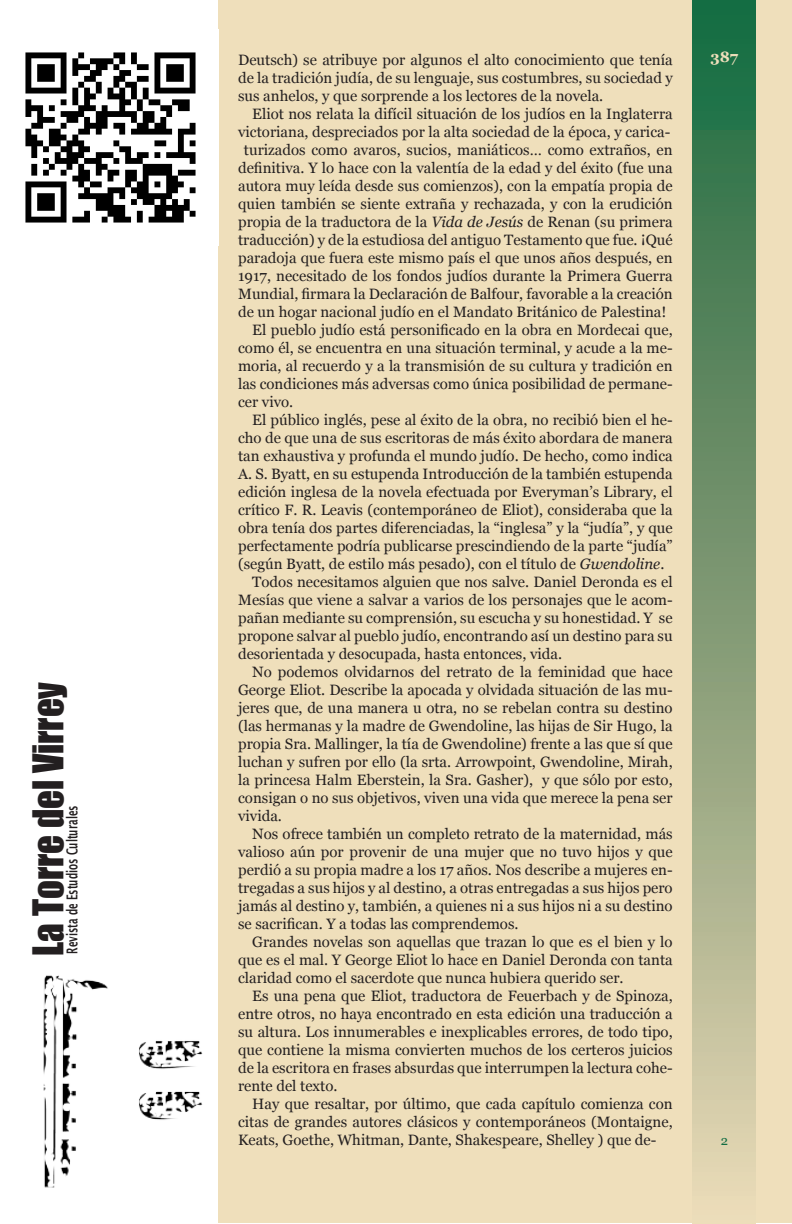
<style>
.page{position:relative;width:792px;height:1224px;background:#fff}
.page>*{position:absolute;margin:0;border:0;box-sizing:border-box;transform-origin:0 0}
.t1{font:39px "Impact";color:#231f20;scale:.95 1}
.Texto_de_cuerpo{font:15px/18px "Georgia";color:#231f20;text-align:justify}
.t2{font:600 15px "Lucida Sans";color:#231f20;scale:.63 1}
.t3{font:700 15px "Georgia";color:#efdfbb}
.t4{font:13px "Georgia";color:#136d43}
.s1{font-style:italic}
</style>
<div class="page">
<div style="left:218px;top:0;width:574px;height:1224px;background:#efdfbb"></div>
<img style="left:43px;top:975px;width:160px;height:213px">
<div style="left:693px;top:0;width:63px;height:1224px;background:linear-gradient(to bottom,#18663b,#ead5b3)"></div>
<img style="left:25px;top:52px;width:171px;height:171px">
<p class="t1" style="left:18px;top:956px;width:290px;rotate:-90deg">La Torre del Virrey</p>
<p class="t2" style="left:63px;top:954px;width:238px;rotate:-90deg">Revista de Estudios Culturales</p>
<p class="Texto_de_cuerpo" style="left:238px;top:51px;width:436px">Deutsch) se atribuye por algunos el alto conocimiento que tenía de la tradición judía, de su lenguaje, sus costumbres, su sociedad y sus anhelos, y que sorprende a los lectores de la novela.</p>
<p class="Texto_de_cuerpo" style="left:238px;top:105px;width:436px;text-align:right">Eliot nos relata la difícil situación de los judíos en la Inglaterra victoriana, despreciados por la alta sociedad de la época, y carica-</p>
<p class="Texto_de_cuerpo" style="left:238px;top:141px;width:436px;text-align:center">turizados como avaros, sucios, maniáticos… como extraños, en definitiva. Y lo hace con la valentía de la edad y del éxito (fue una autora muy leída desde sus comienzos), con la empatía propia de quien también se siente extraña y rechazada, y con la erudición propia de la traductora de la <span class="s1">Vida de Jesús</span> de Renan (su primera traducción) y de la estudiosa del antiguo Testamento que fue. ¡Qué paradoja que fuera este mismo país el que unos años después, en 1917, necesitado de los fondos judíos durante la Primera Guerra Mundial, firmara la Declaración de Balfour, favorable a la creación de un hogar nacional judío en el Mandato Británico de Palestina!</p>
<p class="Texto_de_cuerpo" style="left:238px;top:321px;width:436px;text-indent:14px">El pueblo judío está personificado en la obra en Mordecai que, como él, se encuentra en una situación terminal, y acude a la me&shy;moria, al recuerdo y a la transmisión de su cultura y tradición en las condiciones más adversas como única posibilidad de permane&shy;cer vivo.</p>
<p class="Texto_de_cuerpo" style="left:238px;top:411px;width:436px;text-indent:14px">El público inglés, pese al éxito de la obra, no recibió bien el he&shy;cho de que una de sus escritoras de más éxito abordara de manera tan exhaustiva y profunda el mundo judío. De hecho, como indica A. S. Byatt, en su estupenda Introducción de la también estupenda edición inglesa de la novela efectuada por Everyman’s Library, el crítico F. R. Leavis (contemporáneo de Eliot), consideraba que la obra tenía dos partes diferenciadas, la “inglesa” y la “judía”, y que perfectamente podría publicarse prescindiendo de la parte “judía” (según Byatt, de estilo más pesado), con el título de <span class="s1">Gwendoline</span>.</p>
<p class="Texto_de_cuerpo" style="left:238px;top:573px;width:436px;text-indent:14px">Todos necesitamos alguien que nos salve. Daniel Deronda es el Mesías que viene a salvar a varios de los personajes que le acom&shy;pañan mediante su comprensión, su escucha y su honestidad. Y se propone salvar al pueblo judío, encontrando así un destino para su desorientada y desocupada, hasta entonces, vida.</p>
<p class="Texto_de_cuerpo" style="left:238px;top:663px;width:436px;text-indent:14px">No podemos olvidarnos del retrato de la feminidad que hace George Eliot. Describe la apocada y olvidada situación de las mu&shy;jeres que, de una manera u otra, no se rebelan contra su destino (las hermanas y la madre de Gwendoline, las hijas de Sir Hugo, la propia Sra. Mallinger, la tía de Gwendoline) frente a las que sí que luchan y sufren por ello (la srta. Arrowpoint, Gwendoline, Mirah, la princesa Halm Eberstein, la Sra. Gasher), y que sólo por esto, consigan o no sus objetivos, viven una vida que merece la pena ser vivida.</p>
<p class="Texto_de_cuerpo" style="left:238px;top:825px;width:436px;text-indent:14px">Nos ofrece también un completo retrato de la maternidad, más valioso aún por provenir de una mujer que no tuvo hijos y que perdió a su propia madre a los 17 años. Nos describe a mujeres en&shy;tregadas a sus hijos y al destino, a otras entregadas a sus hijos pero jamás al destino y, también, a quienes ni a sus hijos ni a su destino se sacrifican. Y a todas las comprendemos.</p>
<p class="Texto_de_cuerpo" style="left:238px;top:933px;width:436px;text-indent:14px">Grandes novelas son aquellas que trazan lo que es el bien y lo que es el mal. Y George Eliot lo hace en Daniel Deronda con tanta claridad como el sacerdote que nunca hubiera querido ser.</p>
<p class="Texto_de_cuerpo" style="left:238px;top:987px;width:436px;text-indent:14px">Es una pena que Eliot, traductora de Feuerbach y de Spinoza, entre otros, no haya encontrado en esta edición una traducción a su altura. Los innumerables e inexplicables errores, de todo tipo, que contiene la misma convierten muchos de los certeros juicios de la escritora en frases absurdas que interrumpen la lectura cohe&shy;rente del texto.</p>
<p class="Texto_de_cuerpo" style="left:238px;top:1095px;width:436px;text-indent:14px">Hay que resaltar, por último, que cada capítulo comienza con citas de grandes autores clásicos y contemporáneos (Montaigne, Keats, Goethe, Whitman, Dante, Shakespeare, Shelley ) que de-</p>
<p class="t3" style="left:710px;top:48px;width:29px">387</p>
<p class="t4" style="left:721px;top:1133px;width:9px">2</p>
</div>
